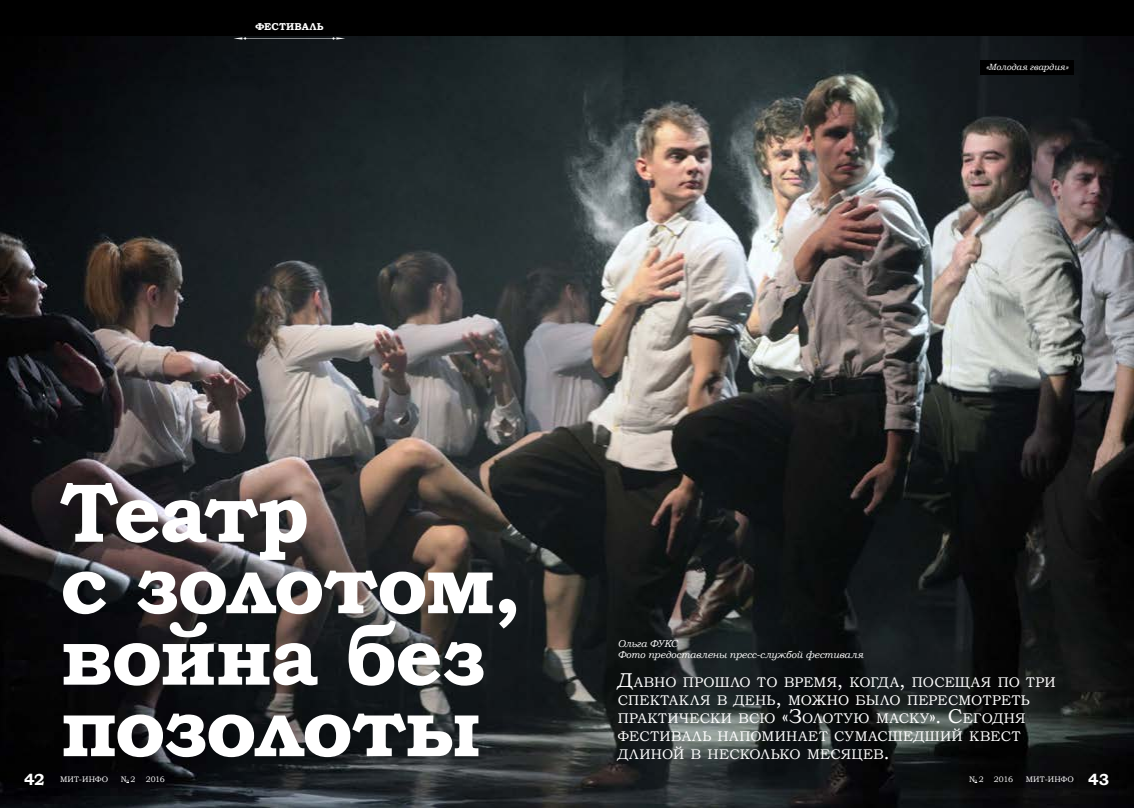
<style>
.page{position:relative;width:1134px;height:808px;background:#fff}
.page>*{position:absolute;margin:0;border:0;box-sizing:border-box;transform-origin:0 0}
.t1{font:700 83.4px/71.5px "Bookman Old Style";letter-spacing:-.03em;color:#fff}
.t2{font:14px/18px "Bookman Old Style";letter-spacing:.02em;color:#fff}
.t3{font:italic 10px/11px "Bookman Old Style";letter-spacing:-.01em;color:#fff}
.t4{font:700 10px "Bookman Old Style";letter-spacing:.02em;color:#fff}
.t5{font:italic 9px "Bookman Old Style";letter-spacing:-.005em;color:#fff}
.t6{font:8px "Bookman Old Style";letter-spacing:.02em;color:#fff}
.s1{font-size:20px}
.s2{font-weight:700;font-size:16px}
.s3{font-size:4.6px}
</style>
<div class="page">
<div style="left:0;top:0;width:567px;height:808px;background:#000"></div>
<div style="left:567px;top:0;width:567px;height:808px;background:#000"></div>
<img style="left:0;top:36px;width:1134px;height:772px">
<svg style="left:233px;top:37px;width:112px;height:3px"></svg>
<div style="left:980px;top:60px;width:94px;height:14px;background:#000"></div>
<p class="t4" style="left:255px;top:19px;width:70px">Фестиваль</p>
<p class="t5" style="left:986px;top:61px;width:84px">«Молодая гвардия»</p>
<h1 class="t1" style="left:60px;top:477px;width:463px">Театр<br>с золотом, война без позолоты</h1>
<p class="t3" style="left:618px;top:638px;width:247px">Ольга ФУКС<br>Фото предоставлены пресс-службой фестиваля</p>
<p class="t2" style="left:618px;top:673px;width:439px"><span class="s1">Д</span>авно прошло то время<span class="s1">,</span> когда<span class="s1">,</span> посещая по три спектакля в день<span class="s1">,</span> можно было пересмотреть практически всю <span class="s1">«З</span>олотую маску<span class="s1">». С</span>егодня фестиваль напоминает сумасшедший квест длиной в несколько месяцев<span class="s1">.</span></p>
<p class="t6" style="left:24px;top:774px;width:86px"><span class="s2">42</span> МИТ-ИНФО</p>
<p class="t6" style="left:121px;top:774px;width:16px">N<span class="s3">o</span> 2</p>
<p class="t6" style="left:146px;top:774px;width:21px">2016</p>
<p class="t6" style="left:969px;top:774px;width:16px">N<span class="s3">o</span> 2</p>
<p class="t6" style="left:994px;top:774px;width:21px">2016</p>
<p class="t6" style="left:1026px;top:774px;width:85px">МИТ-ИНФО <span class="s2">43</span></p>
</div>
